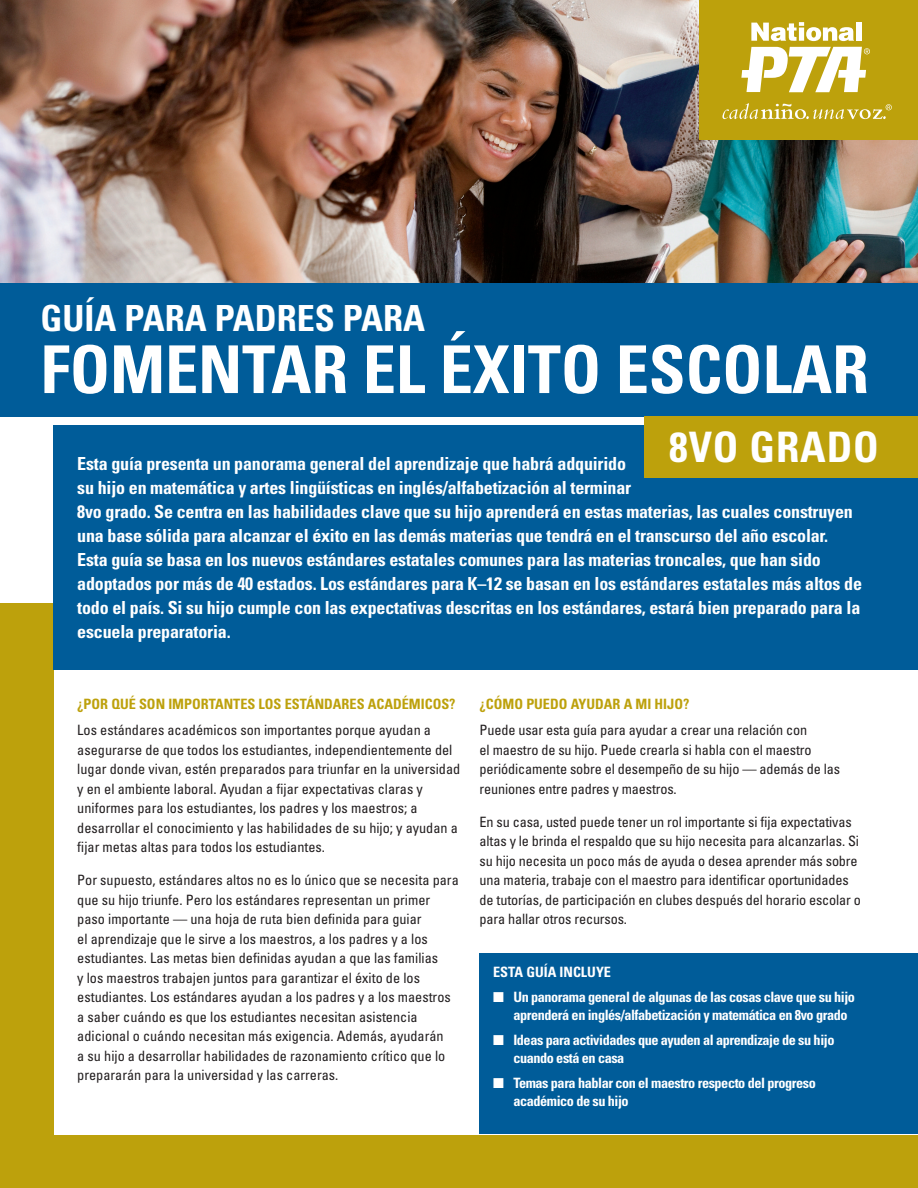
<style>
.page{position:relative;width:918px;height:1188px;background:#fff}
.page>*{position:absolute;margin:0;border:0;box-sizing:border-box;transform-origin:0 0}
.t1{font:700 condensed 66px "Univers LT Std";color:#fff}
.t2{font:700 condensed 42px "Univers LT Std";letter-spacing:.02em;color:#fff}
.t3{font:700 condensed 36px "Univers LT Std";color:#fff}
.t4{font:700 condensed 18px/24px "Univers LT Std";letter-spacing:-.01em;color:#fff}
.t5{font:condensed 14.25px/19.5px "Univers LT Std";color:#231f20}
.t6{font:700 condensed 14.25px/18px "Univers LT Std";letter-spacing:-.03em;color:#fff}
.t7{font:700 condensed 14.25px "Univers LT Std";color:#bda10c}
.t8{font:700 condensed 14.25px "Univers LT Std";color:#fff}
</style>
<div class="page">
<img style="left:0;top:0;width:918px;height:283px">
<div style="left:0;top:603px;width:918px;height:585px;background:#bda10c"></div>
<div style="left:54px;top:425px;width:864px;height:245px;background:#005c99"></div>
<div style="left:54px;top:670px;width:864px;height:464px;background:#fff"></div>
<div style="left:0;top:283px;width:918px;height:133px;background:#005c99"></div>
<div style="left:699px;top:0;width:219px;height:140px;background:#bda10c"></div>
<svg style="left:751px;top:22px;width:103px;height:19px"></svg>
<div style="left:856px;top:23px;width:5px;height:18px;background:#fff"></div>
<svg style="left:741px;top:47px;width:129px;height:45px"></svg>
<svg style="left:722px;top:103px;width:170px;height:16px"></svg>
<div style="left:645px;top:416px;width:273px;height:62px;background:#bda10c"></div>
<div style="left:480px;top:953px;width:438px;height:181px;background:#005c99"></div>
<p class="t3" style="left:40px;top:296px;width:386px">GUÍA PARA PADRES PARA</p>
<p class="t1" style="left:40px;top:329px;width:830px">FOMENTAR EL ÉXITO ESCOLAR</p>
<p class="t2" style="left:669px;top:422px;width:211px">8VO GRADO</p>
<p class="t4" style="left:77px;top:451px;width:786px">Esta guía presenta un panorama general del aprendizaje que habrá adquirido<br>su hijo en matemática y artes lingüísticas en inglés/alfabetización al terminar<br>8vo grado. Se centra en las habilidades clave que su hijo aprenderá en estas materias, las cuales construyen una base sólida para alcanzar el éxito en las demás materias que tendrá en el transcurso del año escolar.<br>Esta guía se basa en los nuevos estándares estatales comunes para las materias troncales, que han sido adoptados por más de 40 estados. Los estándares para K–12 se basan en los estándares estatales más altos de todo el país. Si su hijo cumple con las expectativas descritas en los estándares, estará bien preparado para la escuela preparatoria.</p>
<p class="t7" style="left:77px;top:695px;width:380px">¿POR QUÉ SON IMPORTANTES LOS ESTÁNDARES ACADÉMICOS?</p>
<p class="t5" style="left:77px;top:720px;width:385px">Los estándares académicos son importantes porque ayudan a asegurarse de que todos los estudiantes, independientemente del lugar donde vivan, estén preparados para triunfar en la universidad y en el ambiente laboral. Ayudan a fijar expectativas claras y uniformes para los estudiantes, los padres y los maestros; a desarrollar el conocimiento y las habilidades de su hijo; y ayudan a fijar metas altas para todos los estudiantes.</p>
<p class="t5" style="left:77px;top:870px;width:383px">Por supuesto, estándares altos no es lo único que se necesita para que su hijo triunfe. Pero los estándares representan un primer paso importante — una hoja de ruta bien definida para guiar<br>el aprendizaje que le sirve a los maestros, a los padres y a los estudiantes. Las metas bien definidas ayudan a que las familias<br>y los maestros trabajen juntos para garantizar el éxito de los estudiantes. Los estándares ayudan a los padres y a los maestros a saber cuándo es que los estudiantes necesitan asistencia adicional o cuándo necesitan más exigencia. Además, ayudarán<br>a su hijo a desarrollar habilidades de razonamiento crítico que lo prepararán para la universidad y las carreras.</p>
<p class="t7" style="left:480px;top:695px;width:211px">¿CÓMO PUEDO AYUDAR A MI HIJO?</p>
<p class="t5" style="left:480px;top:720px;width:362px">Puede usar esta guía para ayudar a crear una relación con<br>el maestro de su hijo. Puede crearla si habla con el maestro periódicamente sobre el desempeño de su hijo — además de las reuniones entre padres y maestros.</p>
<p class="t5" style="left:480px;top:812px;width:383px">En su casa, usted puede tener un rol importante si fija expectativas altas y le brinda el respaldo que su hijo necesita para alcanzarlas. Si su hijo necesita un poco más de ayuda o desea aprender más sobre una materia, trabaje con el maestro para identificar oportunidades de tutorías, de participación en clubes después del horario escolar o para hallar otros recursos.</p>
<p class="t8" style="left:493px;top:963px;width:119px">ESTA GUÍA INCLUYE</p>
<p class="t6" style="left:513px;top:988px;width:343px;text-indent:-20px">■ Un panorama general de algunas de las cosas clave que su hijo aprenderá en inglés/alfabetización y matemática en 8vo grado</p>
<p class="t6" style="left:513px;top:1031px;width:323px;text-indent:-20px">■ Ideas para actividades que ayuden al aprendizaje de su hijo cuando está en casa</p>
<p class="t6" style="left:513px;top:1073px;width:304px;text-indent:-20px">■ Temas para hablar con el maestro respecto del progreso académico de su hijo</p>
</div>
